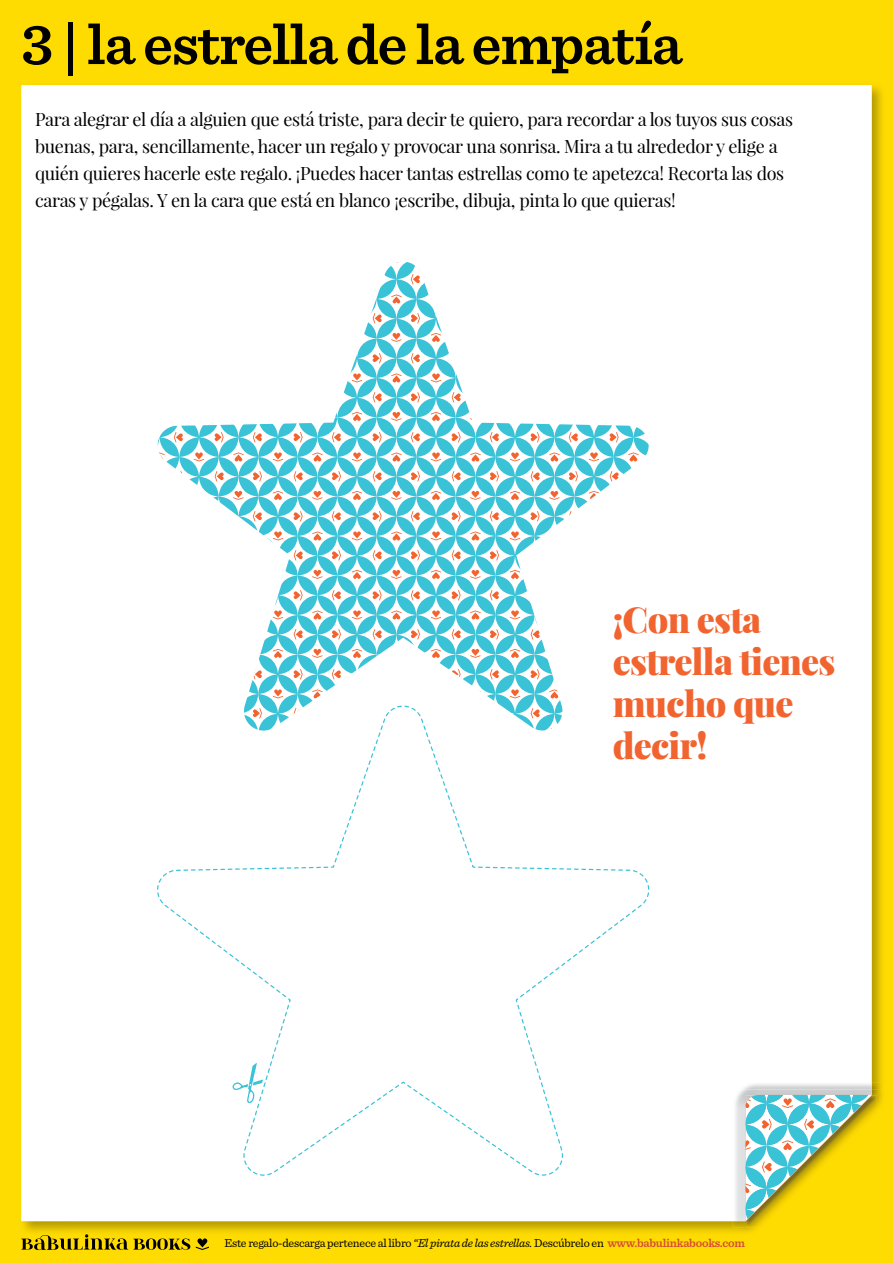
<style>
.page{position:relative;width:893px;height:1263px;background:#ffdc01}
.page>*{position:absolute;margin:0;border:0;box-sizing:border-box;transform-origin:0 0}
.t1{font:600 58.8px "Sentinel";letter-spacing:-.02em;color:#000}
.t2{font:900 36px/42px "Playfair Display";letter-spacing:-.02em;color:#f2642f}
.t3{font:18px/27px "Playfair Display";letter-spacing:-.02em;color:#000}
.t4{font:12px "Sentinel";letter-spacing:-.02em;color:#000}
.s1{font-style:italic}
.s2{font-weight:600;color:#d34c34}
</style>
<div class="page">
<img style="left:872px;top:86px;width:10px;height:48px">
<img style="left:21px;top:1221px;width:48px;height:11px">
<img style="left:69px;top:1221px;width:668px;height:11px">
<div style="left:21px;top:85px;width:851px;height:1136px;background:#fff"></div>
<svg style="left:21px;top:1234px;width:169px;height:16px"></svg>
<svg style="left:196px;top:1238px;width:13px;height:12px"></svg>
<svg style="left:156px;top:262px;width:494px;height:443px;background:#cdecf0"></svg>
<div style="left:154px;top:705px;width:496px;height:473px;background:#fff"></div>
<img style="left:737px;top:1089px;width:146px;height:143px">
<img style="left:733px;top:1082px;width:139px;height:139px">
<img style="left:737px;top:1089px;width:144px;height:138px">
<img style="left:737px;top:1089px;width:135px;height:132px">
<img style="left:746px;top:1095px;width:131px;height:131px">
<svg style="left:745px;top:1095px;width:127px;height:126px"></svg>
<h1 class="t1" style="left:21px;top:-1px;width:662px">3 | la estrella de la empatía</h1>
<p class="t3" style="left:35px;top:105px;width:759px">Para alegrar el día a alguien que está triste, para decir te quiero, para recordar a los tuyos sus cosas buenas, para, sencillamente, hacer un regalo y provocar una sonrisa. Mira a tu alrededor y elige a quién quieres hacerle este regalo. ¡Puedes hacer tantas estrellas como te apetezca! Recorta las dos caras y pégalas. Y en la cara que está en blanco ¡escribe, dibuja, pinta lo que quieras!</p>
<h2 class="t2" style="left:613px;top:598px;width:224px">¡Con esta estrella tienes mucho que decir!</h2>
<p class="t4" style="left:224px;top:1234px;width:522px">Este regalo-descarga pertenece al libro <span class="s1">“El pirata de las estrellas.</span> Descúbrelo en <span class="s2">www.babulinkabooks.com</span></p>
</div>
